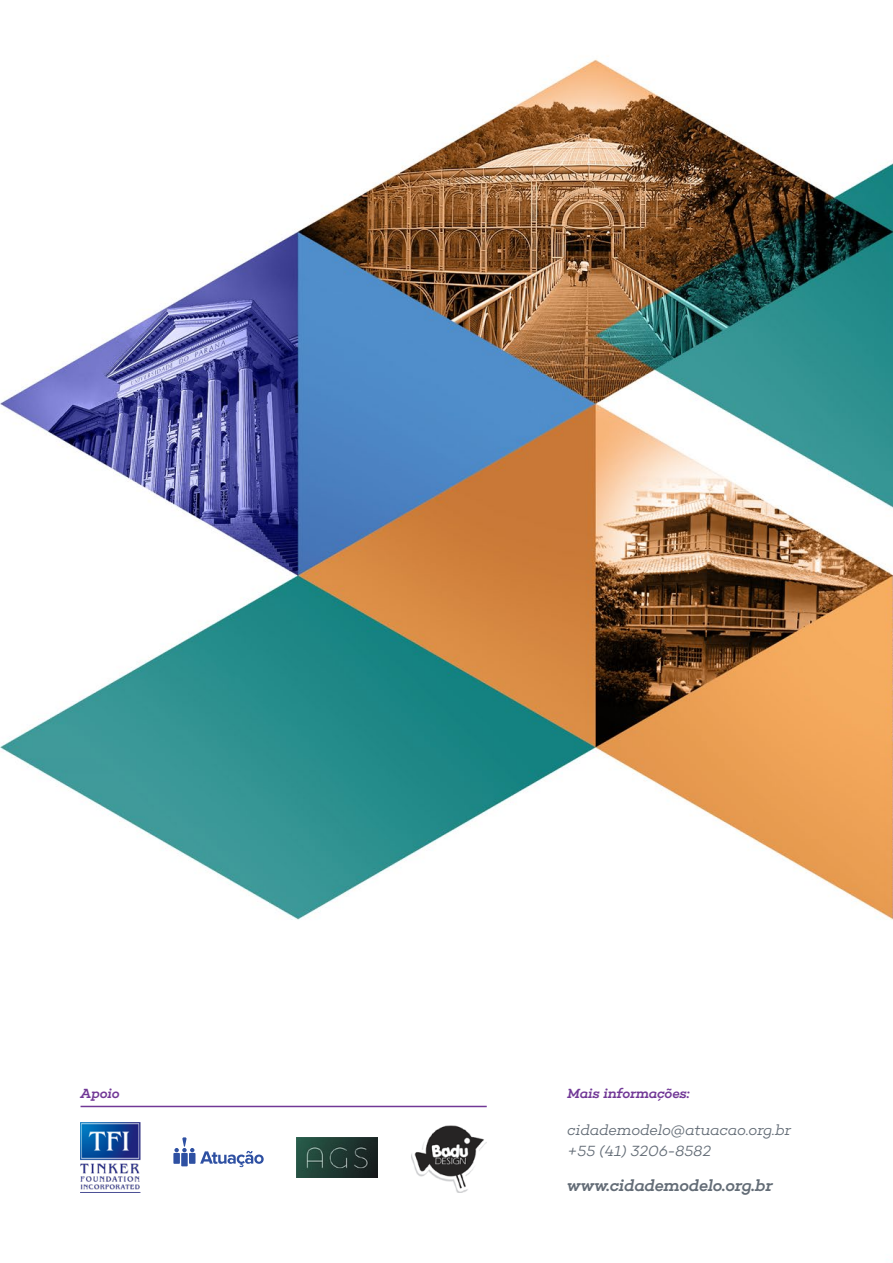
<style>
.page{position:relative;width:893px;height:1263px;background:#fff}
.page>*{position:absolute;margin:0;border:0;box-sizing:border-box;transform-origin:0 0}
.Títulos_Principais{font:italic 500 16.5px "Choplin";letter-spacing:-.02em;color:#636c76}
.Títulos_Principais-2{font:italic 300 15px "Choplin";letter-spacing:-.02em;color:#636c76}
.Títulos_Principais-3{font:italic 300 15px "Choplin";color:#636c76}
.Subtítulo_02{font:italic 500 13.5px "Choplin";letter-spacing:-.02em;color:#713896}
</style>
<div class="page">
<img style="left:0;top:59px;width:893px;height:1204px">
<img style="left:81px;top:1122px;width:59px;height:70px">
<svg style="left:200px;top:1151px;width:64px;height:16px"></svg>
<div style="left:173px;top:1153px;width:7px;height:11px;background:#2e50a2"></div>
<div style="left:189px;top:1153px;width:6px;height:11px;background:#2e50a2"></div>
<div style="left:181px;top:1153px;width:7px;height:13px;background:#2e50a2"></div>
<svg style="left:174px;top:1137px;width:20px;height:15px"></svg>
<img style="left:297px;top:1137px;width:80px;height:40px">
<img style="left:411px;top:1122px;width:76px;height:71px">
<hr style="left:81px;top:1106px;width:406px;height:1px;background:#713896">
<p class="Subtítulo_02" style="left:81px;top:1086px;width:41px">Apoio</p>
<p class="Subtítulo_02" style="left:567px;top:1086px;width:124px">Mais informações:</p>
<p class="Títulos_Principais-2" style="left:567px;top:1121px;width:225px">cidademodelo@atuacao.org.br</p>
<p class="Títulos_Principais-3" style="left:567px;top:1142px;width:146px">+55 (41) 3206-8582</p>
<p class="Títulos_Principais" style="left:567px;top:1175px;width:207px">www.cidademodelo.org.br</p>
</div>
